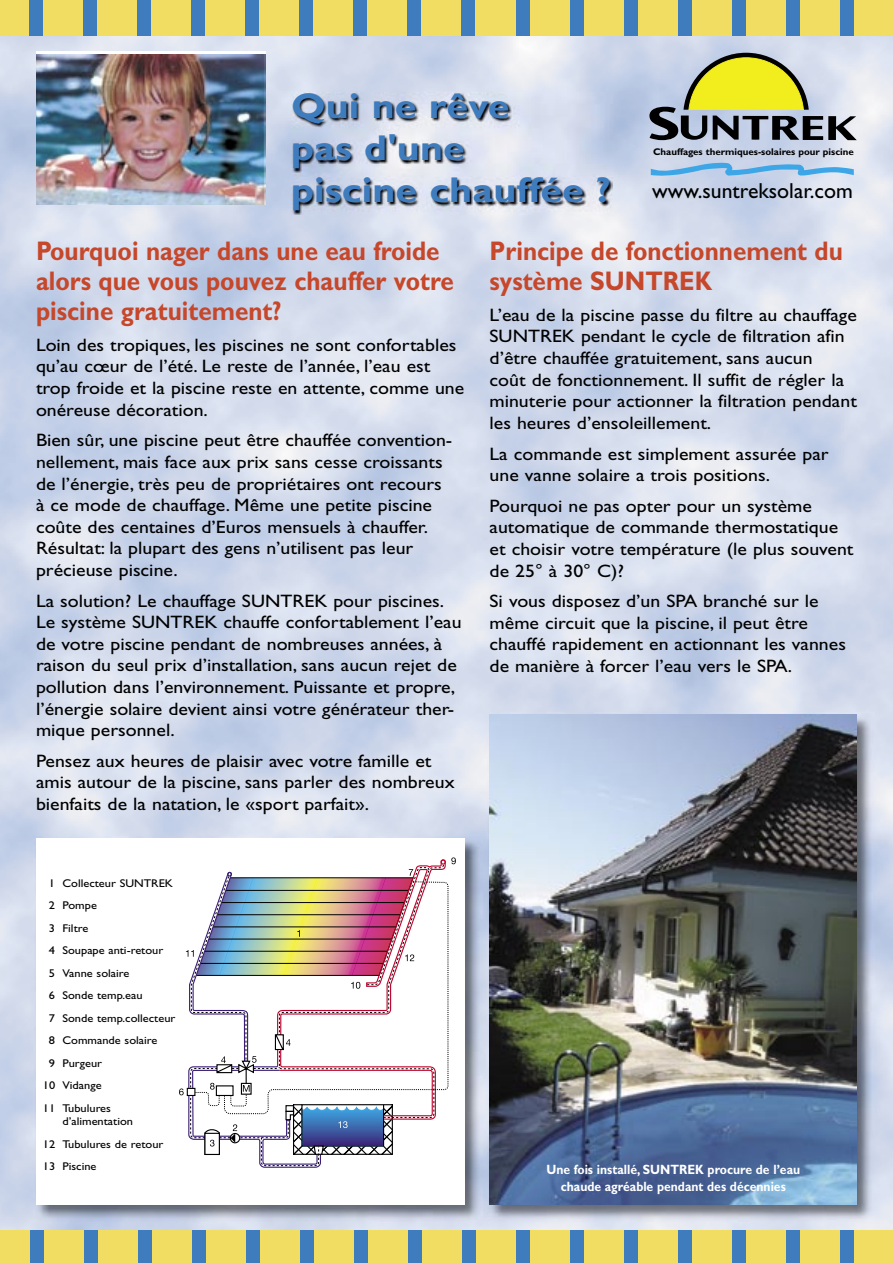
<style>
.page{position:relative;width:893px;height:1263px;background:#fff}
.page>*{position:absolute;margin:0;border:0;box-sizing:border-box;transform-origin:0 0}
.t1{font:700 36px/42px "Gill Sans";color:#3f7cbe;scale:1.1 1}
.t2{font:700 27px/30px "Gill Sans";color:#c6472a;scale:.9 1}
.t3{font:21.75px "Gill Sans";color:#000}
.t4{font:18px/21.6px "Gill Sans";color:#000;scale:1.1 1}
.t5{font:700 13.5px/16.5px "Gill Sans";color:#fff;text-align:center;scale:.9 1}
.t6{font:11.25px/22.5px "Gill Sans";color:#000;scale:1.1 1}
.t7{font:700 9.75px "Gill Sans";color:#000}
</style>
<div class="page">
<div style="left:0;top:0;width:893px;height:36px;background:#f0dd62"></div>
<div style="left:30px;top:0;width:13px;height:36px;background:#3f7cbe"></div>
<div style="left:84px;top:0;width:13px;height:36px;background:#3f7cbe"></div>
<div style="left:138px;top:0;width:13px;height:36px;background:#3f7cbe"></div>
<div style="left:192px;top:0;width:13px;height:36px;background:#3f7cbe"></div>
<div style="left:246px;top:0;width:13px;height:36px;background:#3f7cbe"></div>
<div style="left:300px;top:0;width:13px;height:36px;background:#3f7cbe"></div>
<div style="left:354px;top:0;width:13px;height:36px;background:#3f7cbe"></div>
<div style="left:408px;top:0;width:13px;height:36px;background:#3f7cbe"></div>
<div style="left:462px;top:0;width:13px;height:36px;background:#3f7cbe"></div>
<div style="left:516px;top:0;width:13px;height:36px;background:#3f7cbe"></div>
<div style="left:570px;top:0;width:13px;height:36px;background:#3f7cbe"></div>
<div style="left:624px;top:0;width:13px;height:36px;background:#3f7cbe"></div>
<div style="left:678px;top:0;width:13px;height:36px;background:#3f7cbe"></div>
<div style="left:732px;top:0;width:13px;height:36px;background:#3f7cbe"></div>
<div style="left:786px;top:0;width:13px;height:36px;background:#3f7cbe"></div>
<div style="left:840px;top:0;width:13px;height:36px;background:#3f7cbe"></div>
<div style="left:0;top:1230px;width:893px;height:33px;background:#f0dd62"></div>
<div style="left:30px;top:1230px;width:14px;height:33px;background:#3f7cbe"></div>
<div style="left:84px;top:1230px;width:14px;height:33px;background:#3f7cbe"></div>
<div style="left:138px;top:1230px;width:14px;height:33px;background:#3f7cbe"></div>
<div style="left:192px;top:1230px;width:14px;height:33px;background:#3f7cbe"></div>
<div style="left:246px;top:1230px;width:14px;height:33px;background:#3f7cbe"></div>
<div style="left:300px;top:1230px;width:14px;height:33px;background:#3f7cbe"></div>
<div style="left:354px;top:1230px;width:14px;height:33px;background:#3f7cbe"></div>
<div style="left:408px;top:1230px;width:14px;height:33px;background:#3f7cbe"></div>
<div style="left:462px;top:1230px;width:14px;height:33px;background:#3f7cbe"></div>
<div style="left:516px;top:1230px;width:14px;height:33px;background:#3f7cbe"></div>
<div style="left:570px;top:1230px;width:14px;height:33px;background:#3f7cbe"></div>
<div style="left:624px;top:1230px;width:14px;height:33px;background:#3f7cbe"></div>
<div style="left:678px;top:1230px;width:14px;height:33px;background:#3f7cbe"></div>
<div style="left:732px;top:1230px;width:14px;height:33px;background:#3f7cbe"></div>
<div style="left:786px;top:1230px;width:14px;height:33px;background:#3f7cbe"></div>
<div style="left:840px;top:1230px;width:14px;height:33px;background:#3f7cbe"></div>
<img style="left:36px;top:54px;width:230px;height:151px">
<svg style="left:651px;top:162px;width:203px;height:14px;background:#94c3e8"></svg>
<svg style="left:649px;top:53px;width:208px;height:87px;background:#aeb388"></svg>
<img style="left:292px;top:93px;width:321px;height:122px">
<img style="left:34px;top:836px;width:448px;height:386px">
<div style="left:36px;top:838px;width:428px;height:367px;background:#fff"></div>
<svg style="left:179px;top:857px;width:277px;height:311px"></svg>
<img style="left:487px;top:713px;width:387px;height:509px">
<img style="left:490px;top:715px;width:367px;height:490px">
<h1 class="t1" style="left:291px;top:85px;width:292px">Qui ne rêve<br>pas d'une<br>piscine chauffée ?</h1>
<p class="t7" style="left:653px;top:146px;width:202px">Chauffages thermiques-solaires pour piscine</p>
<p class="t3" style="left:652px;top:178px;width:202px">www.suntreksolar.com</p>
<h2 class="t2" style="left:36px;top:236px;width:466px">Pourquoi nager dans une eau froide alors que vous pouvez chauffer votre piscine gratuitement?</h2>
<p class="t4" style="left:36px;top:334px;width:391px">Loin des tropiques, les piscines ne sont confortables qu’au cœur de l’été. Le reste de l’année, l’eau est trop froide et la piscine reste en attente, comme une onéreuse décoration.</p>
<p class="t4" style="left:36px;top:430px;width:380px">Bien sûr, une piscine peut être chauffée convention&shy;nellement, mais face aux prix sans cesse croissants de l’énergie, très peu de propriétaires ont recours à ce mode de chauffage. Même une petite piscine coûte des centaines d’Euros mensuels à chauffer.<br>Résultat: la plupart des gens n’utilisent pas leur précieuse piscine.</p>
<p class="t4" style="left:36px;top:590px;width:388px">La solution? Le chauffage SUNTREK pour piscines.<br>Le système SUNTREK chauffe confortablement l’eau de votre piscine pendant de nombreuses années, à raison du seul prix d’installation, sans aucun rejet de pollution dans l’environnement. Puissante et propre, l’énergie solaire devient ainsi votre générateur ther&shy;mique personnel.</p>
<p class="t4" style="left:36px;top:750px;width:382px">Pensez aux heures de plaisir avec votre famille et amis autour de la piscine, sans parler des nombreux bienfaits de la natation, le «sport parfait».</p>
<p class="t6" style="left:49px;top:872px;width:115px">1 Collecteur SUNTREK</p>
<p class="t6" style="left:49px;top:894px;width:45px">2 Pompe</p>
<p class="t6" style="left:49px;top:917px;width:38px">3 Filtre</p>
<p class="t6" style="left:49px;top:939px;width:106px">4 Soupape anti-retour</p>
<p class="t6" style="left:49px;top:962px;width:75px">5 Vanne solaire</p>
<p class="t6" style="left:49px;top:984px;width:87px">6 Sonde temp.eau</p>
<p class="t6" style="left:49px;top:1007px;width:117px">7 Sonde temp.collecteur</p>
<p class="t6" style="left:49px;top:1029px;width:100px">8 Commande solaire</p>
<p class="t6" style="left:49px;top:1052px;width:50px">9 Purgeur</p>
<p class="t6" style="left:43px;top:1074px;width:55px">10 Vidange</p>
<p class="t6" style="left:43px;top:1097px;width:63px">11 Tubulures</p>
<p class="t6" style="left:43px;top:1110px;width:111px;text-indent:20px">d’alimentation<br>12 Tubulures de retour<br>13 Piscine</p>
<h2 class="t2" style="left:490px;top:236px;width:394px">Principe de fonctionnement du système SUNTREK</h2>
<p class="t4" style="left:490px;top:304px;width:335px">L’eau de la piscine passe du filtre au chauffage SUNTREK pendant le cycle de filtration afin d’être chauffée gratuitement, sans aucun<br>coût de fonctionnement. Il suffit de régler la minuterie pour actionner la filtration pendant les heures d’ensoleillement.</p>
<p class="t4" style="left:490px;top:443px;width:310px">La commande est simplement assurée par une vanne solaire a trois positions.</p>
<p class="t4" style="left:490px;top:495px;width:332px">Pourquoi ne pas opter pour un système automatique de commande thermostatique et choisir votre température (le plus souvent de 25° à 30° C)?</p>
<p class="t4" style="left:490px;top:590px;width:325px">Si vous disposez d’un SPA branché sur le même circuit que la piscine, il peut être chauffé rapidement en actionnant les vannes de manière à forcer l’eau vers le SPA.</p>
<p class="t5" style="left:546px;top:1161px;width:283px">Une fois installé, SUNTREK procure de l’eau chaude agréable pendant des décennies</p>
</div>
